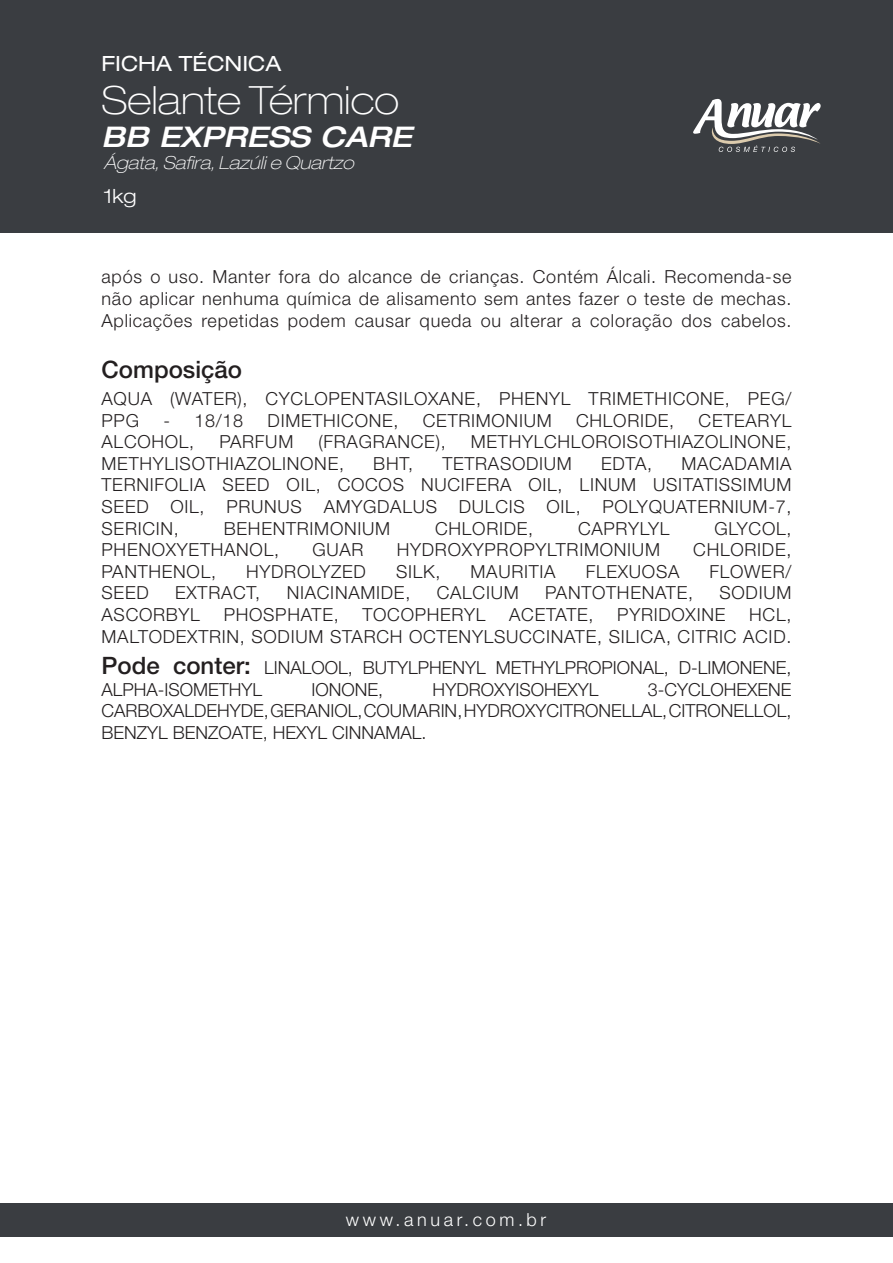
<style>
.page{position:relative;width:893px;height:1263px;background:#fff}
.page>*{position:absolute;margin:0;border:0;box-sizing:border-box;transform-origin:0 0}
.t1{font:100 expanded 39px "Helvetica Neue LT Std";color:#fff}
.t2{font:italic 500 expanded 28.5px "Helvetica Neue LT Std";color:#fff}
.t3{font:500 24px "Helvetica Neue LT Std";color:#231f20}
.t4{font:expanded 21px "Helvetica Neue LT Std";color:#fff}
.t5{font:300 expanded 19.5px "Helvetica Neue LT Std";color:#fff}
.t6{font:300 18px/21.6px "Helvetica Neue LT Std";letter-spacing:.04em;color:#231f20;text-align:justify}
.t7{font:300 18px/21.6px "Helvetica Neue LT Std";color:#231f20}
.t8{font:italic 100 expanded 18px "Helvetica Neue LT Std";color:#fff}
.t9{font:300 18px "Helvetica Neue LT Std";letter-spacing:.2em;color:#fff}
.s1{font-weight:500;font-size:24px}
</style>
<div class="page">
<div style="left:0;top:0;width:893px;height:233px;background:#3a3d41"></div>
<svg style="left:693px;top:99px;width:128px;height:53px"></svg>
<div style="left:0;top:1203px;width:893px;height:33px;background:#3a3d41"></div>
<p class="t4" style="left:102px;top:51px;width:181px">FICHA TÉCNICA</p>
<h1 class="t1" style="left:102px;top:77px;width:299px">Selante Térmico</h1>
<h2 class="t2" style="left:102px;top:119px;width:312px">BB EXPRESS CARE</h2>
<p class="t8" style="left:104px;top:152px;width:252px">Ágata, Safira, Lazúli e Quartzo</p>
<p class="t5" style="left:104px;top:184px;width:34px">1kg</p>
<p class="t6" style="left:102px;top:266px;width:691px">após o uso. Manter fora do alcance de crianças. Contém Álcali. Recomenda-se não aplicar nenhuma química de alisamento sem antes fazer o teste de mechas.<br>Aplicações repetidas podem causar queda ou alterar a coloração dos cabelos.</p>
<h3 class="t3" style="left:102px;top:355px;width:142px">Composição</h3>
<p class="t6" style="left:102px;top:387px;width:691px">AQUA (WATER), CYCLOPENTASILOXANE, PHENYL TRIMETHICONE, PEG/<br>PPG</p>
<p class="t6" style="left:163px;top:409px;width:81px">- 18/18</p>
<p class="t6" style="left:268px;top:409px;width:132px">DIMETHICONE,</p>
<p class="t6" style="left:423px;top:409px;width:130px">CETRIMONIUM</p>
<p class="t6" style="left:576px;top:409px;width:100px">CHLORIDE,</p>
<p class="t6" style="left:699px;top:409px;width:94px">CETEARYL</p>
<p class="t6" style="left:102px;top:430px;width:94px">ALCOHOL,</p>
<p class="t6" style="left:219px;top:430px;width:75px">PARFUM</p>
<p class="t6" style="left:318px;top:430px;width:129px">(FRAGRANCE),</p>
<p class="t6" style="left:471px;top:430px;width:322px">METHYLCHLOROISOTHIAZOLINONE,</p>
<p class="t6" style="left:102px;top:452px;width:244px">METHYLISOTHIAZOLINONE,</p>
<p class="t6" style="left:373px;top:452px;width:41px">BHT,</p>
<p class="t6" style="left:442px;top:452px;width:131px">TETRASODIUM</p>
<p class="t6" style="left:601px;top:452px;width:53px">EDTA,</p>
<p class="t6" style="left:102px;top:452px;width:691px;text-indent:580px">MACADAMIA TERNIFOLIA SEED OIL, COCOS NUCIFERA OIL, LINUM USITATISSIMUM SEED OIL, PRUNUS AMYGDALUS DULCIS OIL, POLYQUATERNIUM-7, SERICIN,</p>
<p class="t6" style="left:224px;top:517px;width:168px">BEHENTRIMONIUM</p>
<p class="t6" style="left:435px;top:517px;width:100px">CHLORIDE,</p>
<p class="t6" style="left:578px;top:517px;width:93px">CAPRYLYL</p>
<p class="t6" style="left:714px;top:517px;width:79px">GLYCOL,</p>
<p class="t6" style="left:102px;top:538px;width:179px">PHENOXYETHANOL,</p>
<p class="t6" style="left:312px;top:538px;width:53px">GUAR</p>
<p class="t6" style="left:397px;top:538px;width:265px">HYDROXYPROPYLTRIMONIUM</p>
<p class="t6" style="left:693px;top:538px;width:100px">CHLORIDE,</p>
<p class="t6" style="left:102px;top:560px;width:116px">PANTHENOL,</p>
<p class="t6" style="left:246px;top:560px;width:121px">HYDROLYZED</p>
<p class="t6" style="left:396px;top:560px;width:46px">SILK,</p>
<p class="t6" style="left:471px;top:560px;width:87px">MAURITIA</p>
<p class="t6" style="left:586px;top:560px;width:95px">FLEXUOSA</p>
<p class="t6" style="left:709px;top:560px;width:83px">FLOWER/</p>
<p class="t6" style="left:102px;top:582px;width:49px">SEED</p>
<p class="t6" style="left:175px;top:582px;width:87px">EXTRACT,</p>
<p class="t6" style="left:287px;top:582px;width:125px">NIACINAMIDE,</p>
<p class="t6" style="left:437px;top:582px;width:83px">CALCIUM</p>
<p class="t6" style="left:545px;top:582px;width:149px">PANTOTHENATE,</p>
<p class="t6" style="left:719px;top:582px;width:73px">SODIUM</p>
<p class="t6" style="left:102px;top:603px;width:100px">ASCORBYL</p>
<p class="t6" style="left:224px;top:603px;width:116px">PHOSPHATE,</p>
<p class="t6" style="left:362px;top:603px;width:124px">TOCOPHERYL</p>
<p class="t6" style="left:509px;top:603px;width:86px">ACETATE,</p>
<p class="t6" style="left:617px;top:603px;width:110px">PYRIDOXINE</p>
<p class="t6" style="left:102px;top:603px;width:691px;text-align:right">HCL,<br>MALTODEXTRIN, SODIUM STARCH OCTENYLSUCCINATE, SILICA, CITRIC ACID.</p>
<p class="t7" style="left:102px;top:656px;width:691px"><span class="s1">Pode conter:</span> LINALOOL, BUTYLPHENYL METHYLPROPIONAL, D-LIMONENE,<br>ALPHA-ISOMETHYL</p>
<p class="t6" style="left:102px;top:678px;width:691px;text-indent:546px">3-CYCLOHEXENE CARBOXALDEHYDE, GERANIOL, COUMARIN, HYDROXYCITRONELLAL, CITRONELLOL, BENZYL BENZOATE, HEXYL CINNAMAL.</p>
<p class="t6" style="left:312px;top:678px;width:73px">IONONE,</p>
<p class="t7" style="left:433px;top:678px;width:167px">HYDROXYISOHEXYL</p>
<p class="t9" style="left:346px;top:1209px;width:202px">www.anuar.com.br</p>
</div>
